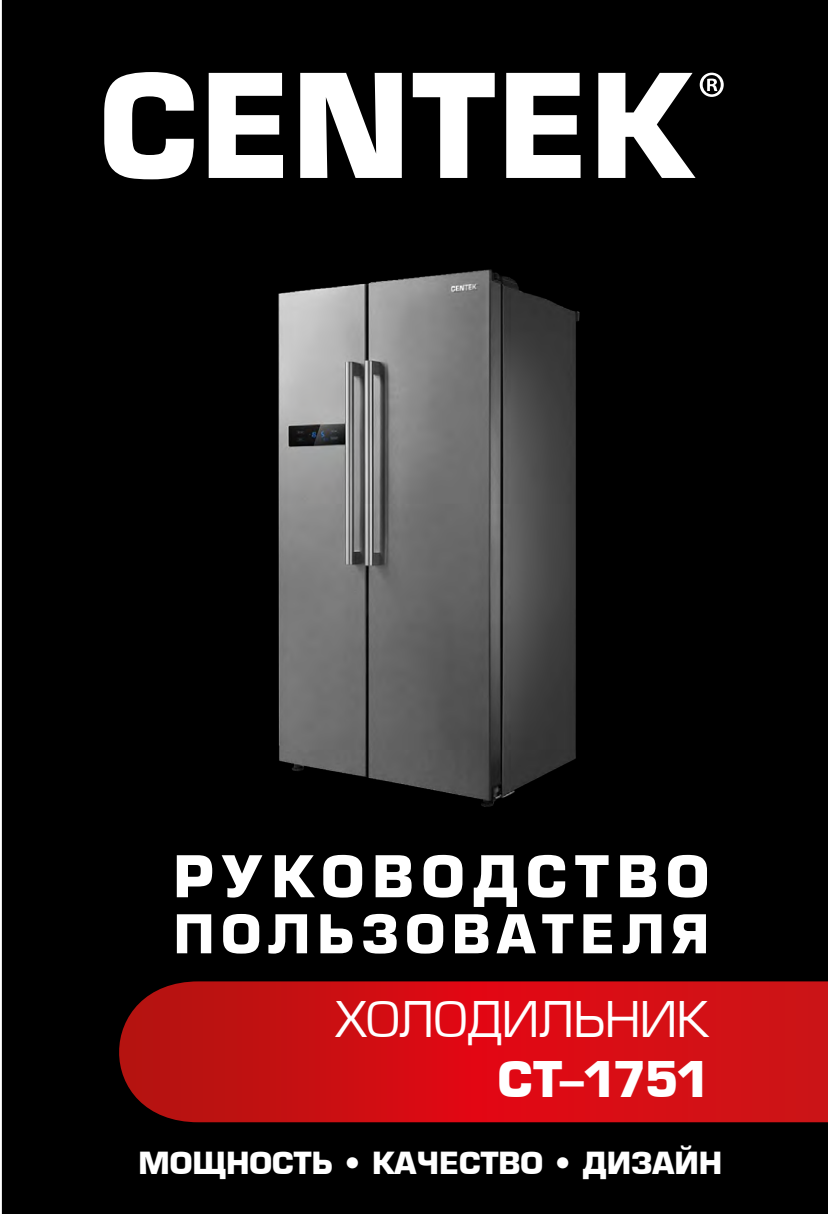
<style>
.page{position:relative;width:828px;height:1214px;background:#fff}
.page>*{position:absolute;margin:0;border:0;box-sizing:border-box;transform-origin:0 0}
.t1{font:700 56px "Europe";letter-spacing:.145em;color:#fff}
.t2{font:700 52px "Europe";letter-spacing:.135em;color:#fff}
.t3{font:48px "Europe Normal";letter-spacing:-.02em;color:#fff}
.t4{font:700 48px "Europe";letter-spacing:-.07em;color:#fff}
.t5{font:700 29.8px "Europe";color:#fff}
</style>
<div class="page">
<div style="left:2px;top:0;width:826px;height:1213px;background:#000"></div>
<svg style="left:92px;top:981px;width:736px;height:141px;background:#c20d12"></svg>
<img style="left:267px;top:260px;width:321px;height:556px">
<svg style="left:104px;top:72px;width:90px;height:107px"></svg>
<svg style="left:209px;top:73px;width:74px;height:105px"></svg>
<svg style="left:300px;top:73px;width:102px;height:105px"></svg>
<svg style="left:413px;top:73px;width:82px;height:105px"></svg>
<svg style="left:506px;top:73px;width:74px;height:105px"></svg>
<svg style="left:598px;top:73px;width:125px;height:105px"></svg>
<h1 class="t1" style="left:173px;top:843px;width:537px">РУКОВОДСТВО</h1>
<h2 class="t2" style="left:173px;top:903px;width:537px">ПОЛЬЗОВАТЕЛЯ</h2>
<h3 class="t3" style="left:334px;top:994px;width:377px">ХОЛОДИЛЬНИК</h3>
<h3 class="t4" style="left:498px;top:1051px;width:214px">CT-1751</h3>
<p class="t5" style="left:138px;top:1145px;width:585px">МОЩНОСТЬ • КАЧЕСТВО • ДИЗАЙН</p>
</div>
